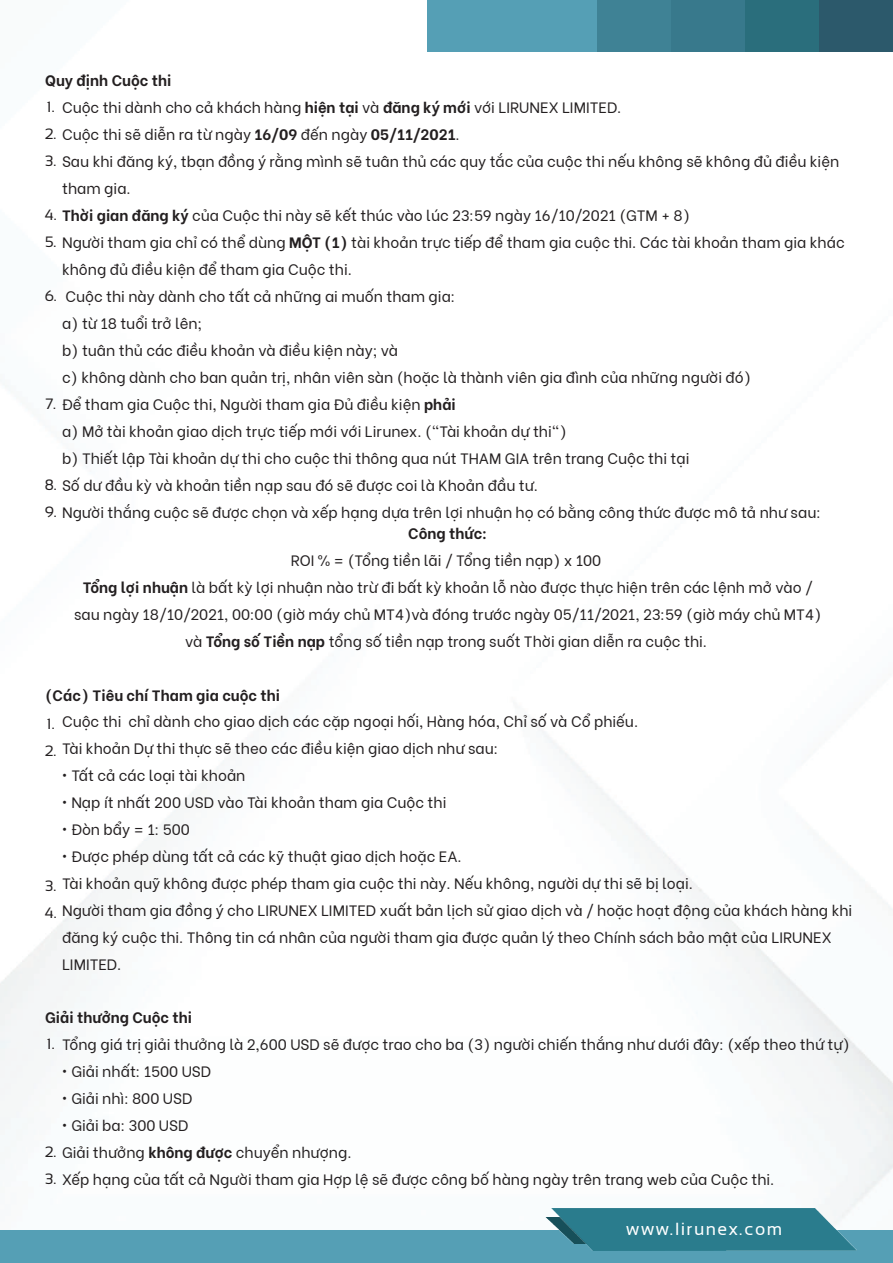
<style>
.page{position:relative;width:893px;height:1263px;background:#fff}
.page>*{position:absolute;margin:0;border:0;box-sizing:border-box;transform-origin:0 0}
.t1{font:17.55px "Sansation";letter-spacing:.085em;color:#fff}
.t2{font:15px/27px "Be Vietnam";color:#231f20}
.t3{font:700 15px "Be Vietnam";color:#231f20}
.t4{font:15px "Sansation";color:#231f20}
.s1{font-weight:700}
.s2{font-family:"Sansation"}
</style>
<div class="page">
<img style="left:0;top:0;width:893px;height:1218px">
<div style="left:428px;top:0;width:169px;height:51px;background:#559fb5"></div>
<div style="left:597px;top:0;width:74px;height:51px;background:#3f8295"></div>
<div style="left:671px;top:0;width:74px;height:51px;background:#38798c"></div>
<div style="left:745px;top:0;width:74px;height:51px;background:#2a6e7c"></div>
<div style="left:819px;top:0;width:74px;height:51px;background:#2c596b"></div>
<div style="left:0;top:1230px;width:893px;height:33px;background:#559fb5"></div>
<img style="left:546px;top:1218px;width:6px;height:5px">
<img style="left:552px;top:1209px;width:304px;height:42px">
<p class="t3" style="left:45px;top:68px;width:128px">Quy định Cuộc thi</p>
<p class="t2" style="left:62px;top:93px;width:561px">Cuộc thi dành cho cả khách hàng <span class="s1">hiện tại</span> và <span class="s1">đăng ký mới</span> với LIRUNEX LIMITED.</p>
<p class="t2" style="left:45px;top:120px;width:416px"><span class="s2">2.</span> Cuộc thi sẽ diễn ra từ ngày <span class="s1">16/09</span> đến ngày <span class="s1">05/11/2021</span>.</p>
<p class="t2" style="left:62px;top:147px;width:779px;text-indent:-17px"><span class="s2">3.</span> Sau khi đăng ký, tbạn đồng ý rằng mình sẽ tuân thủ các quy tắc của cuộc thi nếu không sẽ không đủ điều kiện tham gia.</p>
<p class="t2" style="left:45px;top:201px;width:647px"><span class="s2">4.</span> <span class="s1">Thời gian đăng ký</span> của Cuộc thi này sẽ kết thúc vào lúc 23:59 ngày 16/10/2021 (GTM + 8)</p>
<p class="t2" style="left:62px;top:228px;width:784px;text-indent:-17px"><span class="s2">5.</span> Người tham gia chỉ có thể dùng <span class="s1">MỘT (1)</span> tài khoản trực tiếp để tham gia cuộc thi. Các tài khoản tham gia khác không đủ điều kiện để tham gia Cuộc thi.<br>Cuộc thi này dành cho tất cả những ai muốn tham gia:<br>a) từ 18 tuổi trở lên;<br>b) tuân thủ các điều khoản và điều kiện này; và<br>c) không dành cho ban quản trị, nhân viên sàn (hoặc là thành viên gia đình của những người đó)</p>
<p class="t2" style="left:62px;top:390px;width:629px;text-indent:-17px"><span class="s2">7.</span> Để tham gia Cuộc thi, Người tham gia Đủ điều kiện <span class="s1">phải<br></span>a) Mở tài khoản giao dịch trực tiếp mới với Lirunex. (“Tài khoản dự thi")<br>b) Thiết lập Tài khoản dự thi cho cuộc thi thông qua nút THAM GIA trên trang Cuộc thi tại</p>
<p class="t2" style="left:45px;top:471px;width:495px"><span class="s2">8.</span> Số dư đầu kỳ và khoản tiền nạp sau đó sẽ được coi là Khoản đầu tư.</p>
<p class="t2" style="left:45px;top:498px;width:777px"><span class="s2">9.</span> Người thắng cuộc sẽ được chọn và xếp hạng dựa trên lợi nhuận họ có bằng công thức được mô tả như sau:</p>
<p class="t4" style="left:47px;top:99px;width:9px">1.</p>
<p class="t4" style="left:45px;top:288px;width:14px">6.</p>
<p class="t3" style="left:408px;top:521px;width:80px">Công thức:</p>
<p class="t2" style="left:74px;top:546px;width:749px;text-align:center">ROI % = (Tổng tiền lãi / Tổng tiền nạp) x 100<br><span class="s1">Tổng lợi nhuận</span> là bất kỳ lợi nhuận nào trừ đi bất kỳ khoản lỗ nào được thực hiện trên các lệnh mở vào / sau ngày 18/10/2021, 00:00 (giờ máy chủ MT4)và đóng trước ngày 05/11/2021, 23:59 (giờ máy chủ MT4) và <span class="s1">Tổng số Tiền nạp</span> tổng số tiền nạp trong suốt Thời gian diễn ra cuộc thi.</p>
<p class="t3" style="left:45px;top:683px;width:236px">(Các) Tiêu chí Tham gia cuộc thi</p>
<p class="t2" style="left:62px;top:707px;width:578px">Cuộc thi chỉ dành cho giao dịch các cặp ngoại hối, Hàng hóa, Chỉ số và Cổ phiếu.</p>
<p class="t2" style="left:45px;top:734px;width:455px"><span class="s2">2.</span> Tài khoản Dự thi thực sẽ theo các điều kiện giao dịch như sau:</p>
<p class="t2" style="left:62px;top:761px;width:185px">• Tất cả các loại tài khoản</p>
<p class="t2" style="left:62px;top:788px;width:386px">• Nạp ít nhất 200 USD vào Tài khoản tham gia Cuộc thi</p>
<p class="t2" style="left:62px;top:815px;width:129px">• Đòn bẩy = 1: 500</p>
<p class="t2" style="left:62px;top:842px;width:401px">• Được phép dùng tất cả các kỹ thuật giao dịch hoặc EA.</p>
<p class="t2" style="left:45px;top:869px;width:649px"><span class="s2">3.</span> Tài khoản quỹ không được phép tham gia cuộc thi này. Nếu không, người dự thi sẽ bị loại.</p>
<p class="t2" style="left:62px;top:896px;width:792px;text-indent:-17px"><span class="s2">4.</span> Người tham gia đồng ý cho LIRUNEX LIMITED xuất bản lịch sử giao dịch và / hoặc hoạt động của khách hàng khi đăng ký cuộc thi. Thông tin cá nhân của người tham gia được quản lý theo Chính sách bảo mật của LIRUNEX<br>LIMITED.</p>
<p class="t4" style="left:47px;top:715px;width:9px">1.</p>
<p class="t3" style="left:45px;top:1005px;width:148px">Giải thưởng Cuộc thi</p>
<p class="t2" style="left:62px;top:1029px;width:789px">Tổng giá trị giải thưởng là 2,600 USD sẽ được trao cho ba (3) người chiến thắng như dưới đây: (xếp theo thứ tự)</p>
<p class="t2" style="left:62px;top:1056px;width:151px">• Giải nhất: 1500 USD</p>
<p class="t2" style="left:62px;top:1083px;width:132px">• Giải nhì: 800 USD</p>
<p class="t2" style="left:62px;top:1110px;width:128px">• Giải ba: 300 USD</p>
<p class="t2" style="left:45px;top:1137px;width:308px"><span class="s2">2.</span> Giải thưởng <span class="s1">không được</span> chuyển nhượng.</p>
<p class="t2" style="left:45px;top:1164px;width:731px"><span class="s2">3.</span> Xếp hạng của tất cả Người tham gia Hợp lệ sẽ được công bố hàng ngày trên trang web của Cuộc thi.</p>
<p class="t4" style="left:47px;top:1036px;width:9px">1.</p>
<p class="t1" style="left:626px;top:1219px;width:158px">www.lirunex.com</p>
</div>
